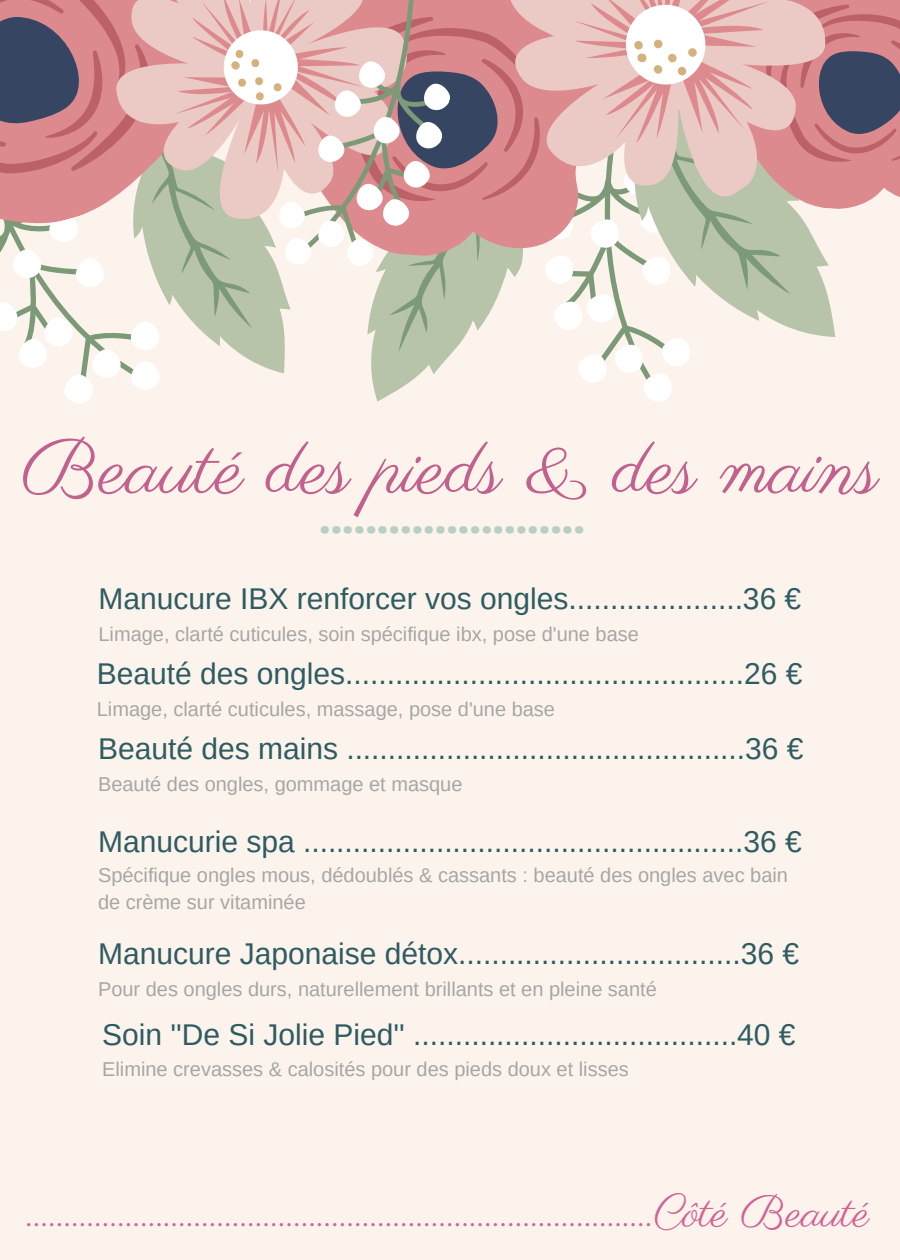
<style>
.page{position:relative;width:900px;height:1260px;background:#fcf4ec}
.page>*{position:absolute;margin:0;border:0;box-sizing:border-box;transform-origin:0 0}
.t1{font:77.75px "Parisienne";color:#c2618d}
.t2{font:45px "Parisienne";color:#d26196}
.t3{font:800 40px "Open Sans";color:#b9cfc3}
.t4{font:30px "Arimo";color:#2e5c62}
.t5{font:20px/27.5px "Arimo";color:#a6a6a6}
</style>
<div class="page">
<svg style="left:0;top:0;width:900px;height:403px"></svg>
<h1 class="t1" style="left:21px;top:421px;width:859px">Beauté des pieds &amp; des mains</h1>
<h3 class="t3" style="left:319px;top:491px;width:267px">.......................</h3>
<p class="t4" style="left:99px;top:582px;width:704px">Manucure IBX renforcer vos ongles.....................36 €</p>
<p class="t5" style="left:99px;top:620px;width:542px">Limage, clarté cuticules, soin spécifique ibx, pose d'une base</p>
<p class="t4" style="left:97px;top:657px;width:707px">Beauté des ongles................................................26 €</p>
<p class="t5" style="left:97px;top:695px;width:460px">Limage, clarté cuticules, massage, pose d'une base</p>
<p class="t4" style="left:98px;top:732px;width:707px">Beauté des mains ................................................36 €</p>
<p class="t5" style="left:98px;top:770px;width:366px">Beauté des ongles, gommage et masque</p>
<p class="t4" style="left:98px;top:825px;width:705px">Manucurie spa .....................................................36 €</p>
<p class="t5" style="left:98px;top:861px;width:692px">Spécifique ongles mous, dédoublés &amp; cassants : beauté des ongles avec bain de crème sur vitaminée</p>
<p class="t4" style="left:98px;top:937px;width:702px">Manucure Japonaise détox..................................36 €</p>
<p class="t5" style="left:98px;top:975px;width:560px">Pour des ongles durs, naturellement brillants et en pleine santé</p>
<p class="t4" style="left:102px;top:1017px;width:695px">Soin ''De Si Jolie Pied'' .......................................40 €</p>
<p class="t5" style="left:102px;top:1056px;width:528px">Elimine crevasses &amp; calosités pour des pieds doux et lisses</p>
<h2 class="t2" style="left:27px;top:1184px;width:844px">..................................................................................Côté Beauté</h2>
</div>
